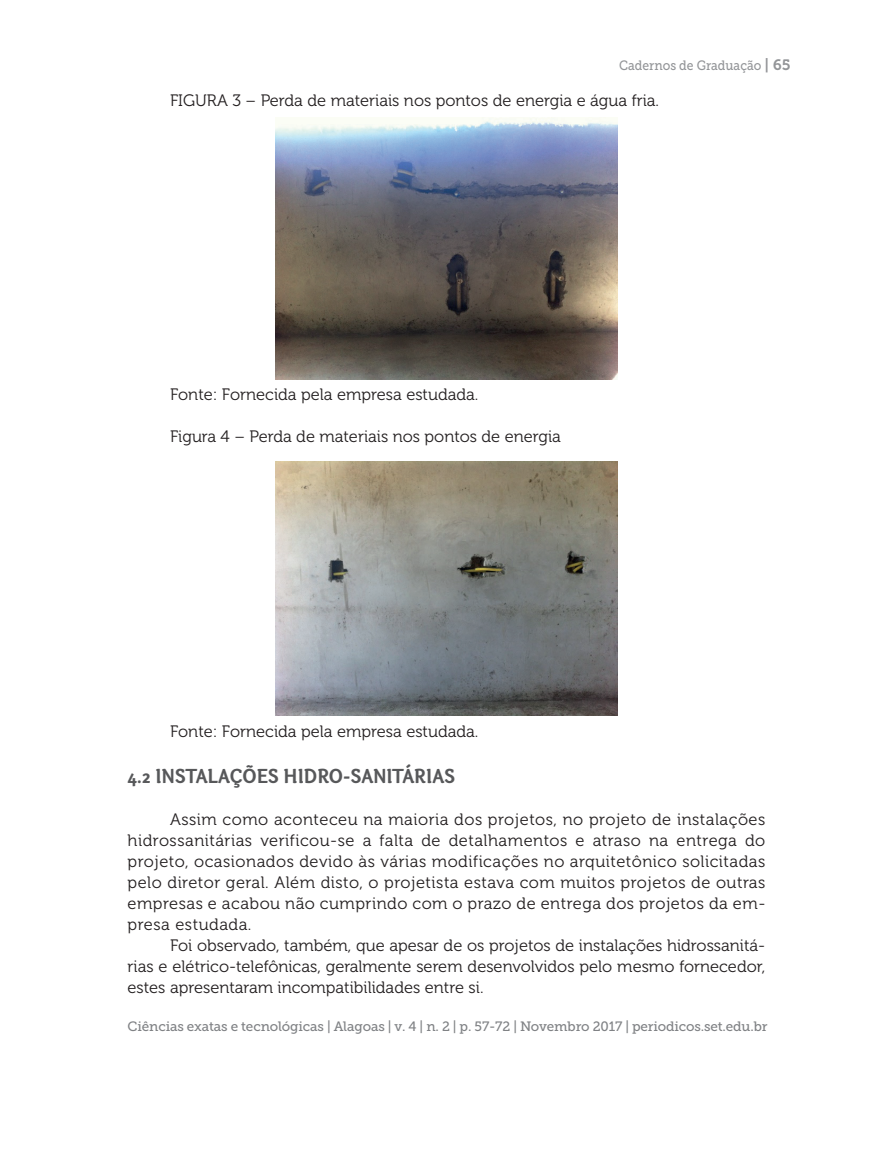
<style>
.page{position:relative;width:893px;height:1149px;background:#fff}
.page>*{position:absolute;margin:0;border:0;box-sizing:border-box;transform-origin:0 0}
.t1{font:21px "Otari Bold Limited";color:#57585a}
.t2{font:16.5px/21px "Museo 300";color:#231f20;text-align:justify}
.t3{font:13.5px "Museo Slab 500";letter-spacing:-.01em;color:#808285}
.t4{font:13.5px "Museo Slab 500";color:#939598;scale:.9 1}
.s1{font-family:"Museo 700";font-size:15px}
</style>
<div class="page">
<img style="left:275px;top:117px;width:343px;height:262px">
<img style="left:276px;top:461px;width:341px;height:254px">
<p class="t4" style="left:619px;top:57px;width:192px">Cadernos de Graduação <span class="s1">| 65</span></p>
<p class="t2" style="left:170px;top:90px;width:491px">FIGURA 3 – Perda de materiais nos pontos de energia e água fria.</p>
<p class="t2" style="left:170px;top:384px;width:310px">Fonte: Fornecida pela empresa estudada.</p>
<p class="t2" style="left:170px;top:426px;width:392px">Figura 4 – Perda de materiais nos pontos de energia</p>
<p class="t2" style="left:170px;top:720px;width:310px">Fonte: Fornecida pela empresa estudada.</p>
<p class="t1" style="left:128px;top:762px;width:329px">4.2 INSTALAÇÕES HIDRO-SANITÁRIAS</p>
<p class="t2" style="left:128px;top:808px;width:639px;text-indent:43px">Assim como aconteceu na maioria dos projetos, no projeto de instalações hidrossanitárias verificou-se a falta de detalhamentos e atraso na entrega do projeto, ocasionados devido às várias modificações no arquitetônico solicitadas pelo diretor geral. Além disto, o projetista estava com muitos projetos de outras empresas e acabou não cumprindo com o prazo de entrega dos projetos da em&shy;presa estudada.</p>
<p class="t2" style="left:128px;top:934px;width:639px;text-indent:43px">Foi observado, também, que apesar de os projetos de instalações hidrossanitá&shy;rias e elétrico-telefônicas, geralmente serem desenvolvidos pelo mesmo fornecedor, estes apresentaram incompatibilidades entre si.</p>
<p class="t3" style="left:128px;top:1018px;width:641px">Ciências exatas e tecnológicas | Alagoas | v. 4 | n. 2 | p. 57-72 | Novembro 2017 | periodicos.set.edu.br</p>
</div>
